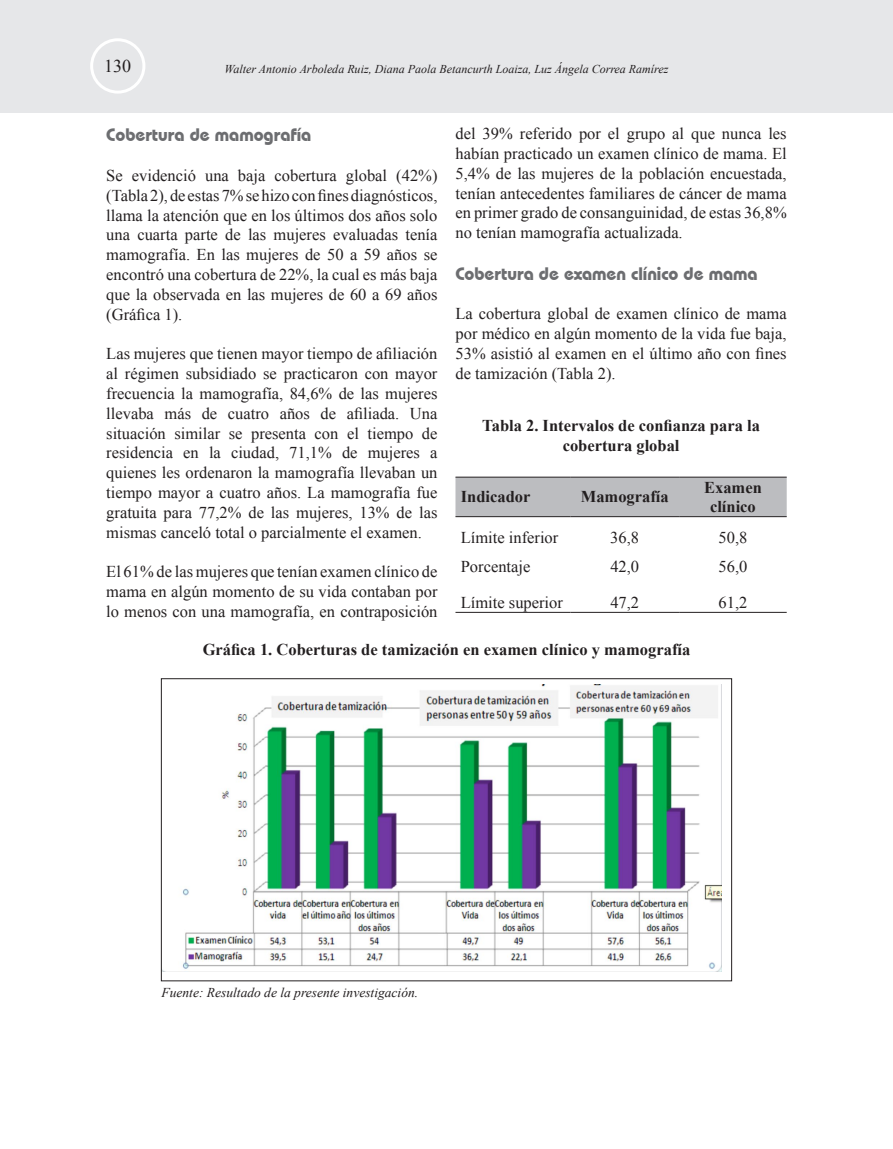
<style>
.page{position:relative;width:893px;height:1149px;background:#fff}
.page>*{position:absolute;margin:0;border:0;box-sizing:border-box;transform-origin:0 0}
.t1{font:700 18px "Bauhaus IT Cby BT";color:#6c6d70}
.t2{font:18px "Times New Roman";color:#231f20}
.t3{font:16.5px/19.8px "Times New Roman";color:#231f20;text-align:justify}
.t4{font:700 16.5px/19.8px "Times New Roman";color:#231f20;text-align:center}
.t5{font:italic 13.5px "Times New Roman";color:#231f20}
.t6{font:italic 12px "Times New Roman";color:#231f20}
</style>
<div class="page">
<div style="left:0;top:0;width:893px;height:113px;background:#e6e7e9"></div>
<div style="left:90px;top:38px;width:55px;height:56px;border:3px solid #fff;border-radius:50%"></div>
<div style="left:455px;top:477px;width:332px;height:41px;background:#bcbdc0"></div>
<hr style="left:455px;top:476px;width:115px;height:1px;background:#231f20">
<hr style="left:570px;top:476px;width:109px;height:1px;background:#231f20">
<hr style="left:679px;top:476px;width:108px;height:1px;background:#231f20">
<hr style="left:455px;top:516px;width:115px;height:1px;background:#231f20">
<hr style="left:570px;top:516px;width:109px;height:1px;background:#231f20">
<hr style="left:679px;top:516px;width:108px;height:1px;background:#231f20">
<hr style="left:455px;top:611px;width:115px;height:1px;background:#231f20">
<hr style="left:570px;top:611px;width:109px;height:1px;background:#231f20">
<hr style="left:679px;top:611px;width:108px;height:1px;background:#231f20">
<img style="left:163px;top:684px;width:559px;height:287px">
<div style="left:161px;top:678px;width:571px;height:302px;border:1px solid #231f20"></div>
<p class="t2" style="left:104px;top:54px;width:28px">130</p>
<p class="t6" style="left:225px;top:61px;width:445px">Walter Antonio Arboleda Ruiz, Diana Paola Betancurth Loaiza, Luz Ángela Correa Ramírez</p>
<p class="t3" style="left:455px;top:123px;width:333px">del 39% referido por el grupo al que nunca les habían practicado un examen clínico de mama. El 5,4% de las mujeres de la población encuestada, tenían antecedentes familiares de cáncer de mama en primer grado de consanguinidad, de estas 36,8% no tenían mamografía actualizada.</p>
<p class="t1" style="left:455px;top:262px;width:304px">Cobertura de examen clínico de mama</p>
<p class="t3" style="left:455px;top:303px;width:333px">La cobertura global de examen clínico de mama por médico en algún momento de la vida fue baja, 53% asistió al examen en el último año con fines de tamización (Tabla 2).</p>
<p class="t4" style="left:482px;top:415px;width:279px">Tabla 2. Intervalos de confianza para la cobertura global</p>
<p class="t4" style="left:461px;top:486px;width:71px">Indicador</p>
<p class="t4" style="left:581px;top:486px;width:89px">Mamografía</p>
<p class="t4" style="left:704px;top:476px;width:59px">Examen clínico</p>
<p class="t3" style="left:461px;top:527px;width:99px">Límite inferior</p>
<p class="t3" style="left:610px;top:527px;width:30px">36,8</p>
<p class="t3" style="left:718px;top:527px;width:30px">50,8</p>
<p class="t3" style="left:461px;top:556px;width:71px">Porcentaje</p>
<p class="t3" style="left:610px;top:556px;width:30px">42,0</p>
<p class="t3" style="left:719px;top:556px;width:30px">56,0</p>
<p class="t3" style="left:461px;top:592px;width:104px">Límite superior</p>
<p class="t3" style="left:610px;top:592px;width:30px">47,2</p>
<p class="t3" style="left:719px;top:592px;width:30px">61,2</p>
<p class="t4" style="left:203px;top:639px;width:489px">Gráfica 1. Coberturas de tamización en examen clínico y mamografía</p>
<p class="t1" style="left:106px;top:124px;width:207px">Cobertura de mamografía</p>
<p class="t3" style="left:106px;top:165px;width:333px">Se evidenció una baja cobertura global (42%) (Tabla 2), de estas 7% se hizo con fines diagnósticos, llama la atención que en los últimos dos años solo una cuarta parte de las mujeres evaluadas tenía mamografía. En las mujeres de 50 a 59 años se encontró una cobertura de 22%, la cual es más baja que la observada en las mujeres de 60 a 69 años (Gráfica 1).</p>
<p class="t3" style="left:106px;top:343px;width:333px">Las mujeres que tienen mayor tiempo de afiliación al régimen subsidiado se practicaron con mayor frecuencia la mamografía, 84,6% de las mujeres llevaba más de cuatro años de afiliada. Una situación similar se presenta con el tiempo de residencia en la ciudad, 71,1% de mujeres a quienes les ordenaron la mamografía llevaban un tiempo mayor a cuatro años. La mamografía fue gratuita para 77,2% de las mujeres, 13% de las mismas canceló total o parcialmente el examen.</p>
<p class="t3" style="left:106px;top:561px;width:333px">El 61% de las mujeres que tenían examen clínico de mama en algún momento de su vida contaban por lo menos con una mamografía, en contraposición</p>
<p class="t5" style="left:162px;top:983px;width:258px">Fuente: Resultado de la presente investigación.</p>
</div>
